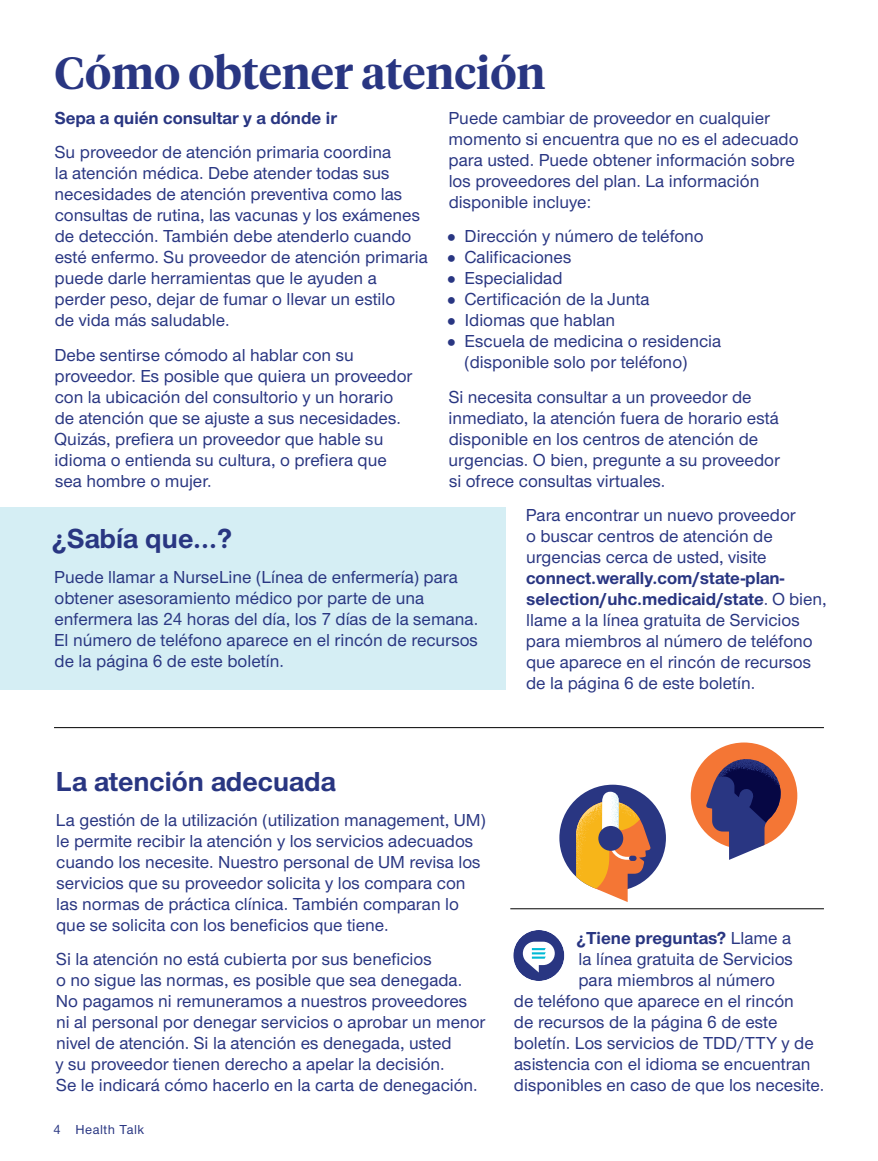
<style>
.page{position:relative;width:878px;height:1161px;background:#fff}
.page>*{position:absolute;margin:0;border:0;box-sizing:border-box;transform-origin:0 0}
.Hed_serif_secondary{font:600 45px "UHC Serif Headline";color:#293682}
.Hed_sans_secondary_A{font:700 28.5px "UHC Sans";color:#293682}
.Sans_no_indent_AMC{font:500 18px/21px "UHC Sans";color:#293682}
.CTA_new_AMC{font:500 18px "UHC Sans";color:#293682}
.Sans_no_indent_AMC-2{font:700 18px "UHC Sans";color:#293682}
.CTA_new_AMC-2{font:700 18px "UHC Sans";color:#293682}
.Folio_V_AMC{font:500 13.5px "UHC Sans";letter-spacing:.04em;color:#293682}
.s1{font-weight:700}
.s2{font-weight:500}
</style>
<div class="page">
<hr style="left:510px;top:909px;width:313px;height:1px;background:#000">
<div style="left:513px;top:930px;width:51px;height:51px;background:#293682;border-radius:50%"></div>
<svg style="left:523px;top:942px;width:31px;height:31px"></svg>
<hr style="left:54px;top:727px;width:770px;height:1px;background:#000">
<div style="left:559px;top:785px;width:107px;height:106px;background:#293682;border-radius:50%"></div>
<svg style="left:575px;top:792px;width:75px;height:110px"></svg>
<div style="left:598px;top:826px;width:25px;height:25px;background:#293682;border-radius:50%"></div>
<div style="left:690px;top:743px;width:107px;height:106px;background:#f47635;border-radius:50%"></div>
<svg style="left:706px;top:759px;width:75px;height:101px"></svg>
<div style="left:0;top:507px;width:505px;height:182px;background:#d5eef4"></div>
<p class="Hed_serif_secondary" style="left:55px;top:42px;width:492px">Cómo obtener atención</p>
<p class="Sans_no_indent_AMC-2" style="left:55px;top:106px;width:284px">Sepa a quién consultar y a dónde ir</p>
<p class="Sans_no_indent_AMC" style="left:55px;top:141px;width:375px">Su proveedor de atención primaria coordina<br>la atención médica. Debe atender todas sus necesidades de atención preventiva como las consultas de rutina, las vacunas y los exámenes de detección. También debe atenderlo cuando esté enfermo. Su proveedor de atención primaria puede darle herramientas que le ayuden a perder peso, dejar de fumar o llevar un estilo<br>de vida más saludable.</p>
<p class="Sans_no_indent_AMC" style="left:54px;top:343px;width:359px">Debe sentirse cómodo al hablar con su proveedor. Es posible que quiera un proveedor con la ubicación del consultorio y un horario de atención que se ajuste a sus necesidades.<br>Quizás, prefiera un proveedor que hable su idioma o entienda su cultura, o prefiera que sea hombre o mujer.</p>
<p class="Sans_no_indent_AMC" style="left:448px;top:106px;width:352px">Puede cambiar de proveedor en cualquier momento si encuentra que no es el adecuado para usted. Puede obtener información sobre los proveedores del plan. La información disponible incluye:</p>
<p class="Sans_no_indent_AMC" style="left:464px;top:225px;width:241px">Dirección y número de teléfono</p>
<p class="Sans_no_indent_AMC" style="left:464px;top:246px;width:109px">Calificaciones</p>
<p class="Sans_no_indent_AMC" style="left:464px;top:267px;width:99px">Especialidad</p>
<p class="Sans_no_indent_AMC" style="left:464px;top:288px;width:187px">Certificación de la Junta</p>
<p class="Sans_no_indent_AMC" style="left:465px;top:309px;width:152px">Idiomas que hablan</p>
<p class="Sans_no_indent_AMC" style="left:464px;top:330px;width:258px">Escuela de medicina o residencia (disponible solo por teléfono)</p>
<p class="Sans_no_indent_AMC" style="left:448px;top:385px;width:333px">Si necesita consultar a un proveedor de inmediato, la atención fuera de horario está disponible en los centros de atención de urgencias. O bien, pregunte a su proveedor si ofrece consultas virtuales.</p>
<p class="Sans_no_indent_AMC" style="left:526px;top:504px;width:302px">Para encontrar un nuevo proveedor<br>o buscar centros de atención de urgencias cerca de usted, visite <span class="s1">connect.werally.com/state-plan&shy;selection/uhc.medicaid/state</span>. O bien, llame a la línea gratuita de Servicios para miembros al número de teléfono que aparece en el rincón de recursos de la página 6 de este boletín.</p>
<p class="Hed_sans_secondary_A" style="left:52px;top:520px;width:182px">¿Sabía que...?</p>
<p class="Sans_no_indent_AMC" style="left:54px;top:566px;width:425px">Puede llamar a NurseLine (Línea de enfermería) para obtener asesoramiento médico por parte de una enfermera las 24 horas del día, los 7 días de la semana.<br>El número de teléfono aparece en el rincón de recursos de la página 6 de este boletín.</p>
<p class="Hed_sans_secondary_A" style="left:56px;top:762px;width:281px">La atención adecuada</p>
<p class="Sans_no_indent_AMC" style="left:56px;top:808px;width:431px">La gestión de la utilización (utilization management, UM) le permite recibir la atención y los servicios adecuados cuando los necesite. Nuestro personal de UM revisa los servicios que su proveedor solicita y los compara con las normas de práctica clínica. También comparan lo que se solicita con los beneficios que tiene.</p>
<p class="Sans_no_indent_AMC" style="left:56px;top:948px;width:431px">Si la atención no está cubierta por sus beneficios<br>o no sigue las normas, es posible que sea denegada.<br>No pagamos ni remuneramos a nuestros proveedores<br>ni al personal por denegar servicios o aprobar un menor nivel de atención. Si la atención es denegada, usted<br>y su proveedor tienen derecho a apelar la decisión.<br>Se le indicará cómo hacerlo en la carta de denegación.</p>
<p class="Folio_V_AMC" style="left:54px;top:1120px;width:92px">4 Health Talk</p>
<p class="CTA_new_AMC-2" style="left:576px;top:926px;width:216px">¿Tiene preguntas? <span class="s2">Llame a</span></p>
<p class="CTA_new_AMC" style="left:578px;top:947px;width:216px">la línea gratuita de Servicios</p>
<p class="CTA_new_AMC" style="left:578px;top:968px;width:198px">para miembros al número</p>
<p class="CTA_new_AMC" style="left:514px;top:989px;width:281px">de teléfono que aparece en el rincón</p>
<p class="CTA_new_AMC" style="left:514px;top:1010px;width:265px">de recursos de la página 6 de este</p>
<p class="CTA_new_AMC" style="left:514px;top:1031px;width:301px">boletín. Los servicios de TDD/TTY y de</p>
<p class="CTA_new_AMC" style="left:514px;top:1052px;width:298px">asistencia con el idioma se encuentran</p>
<p class="CTA_new_AMC" style="left:514px;top:1073px;width:312px">disponibles en caso de que los necesite.</p>
</div>
